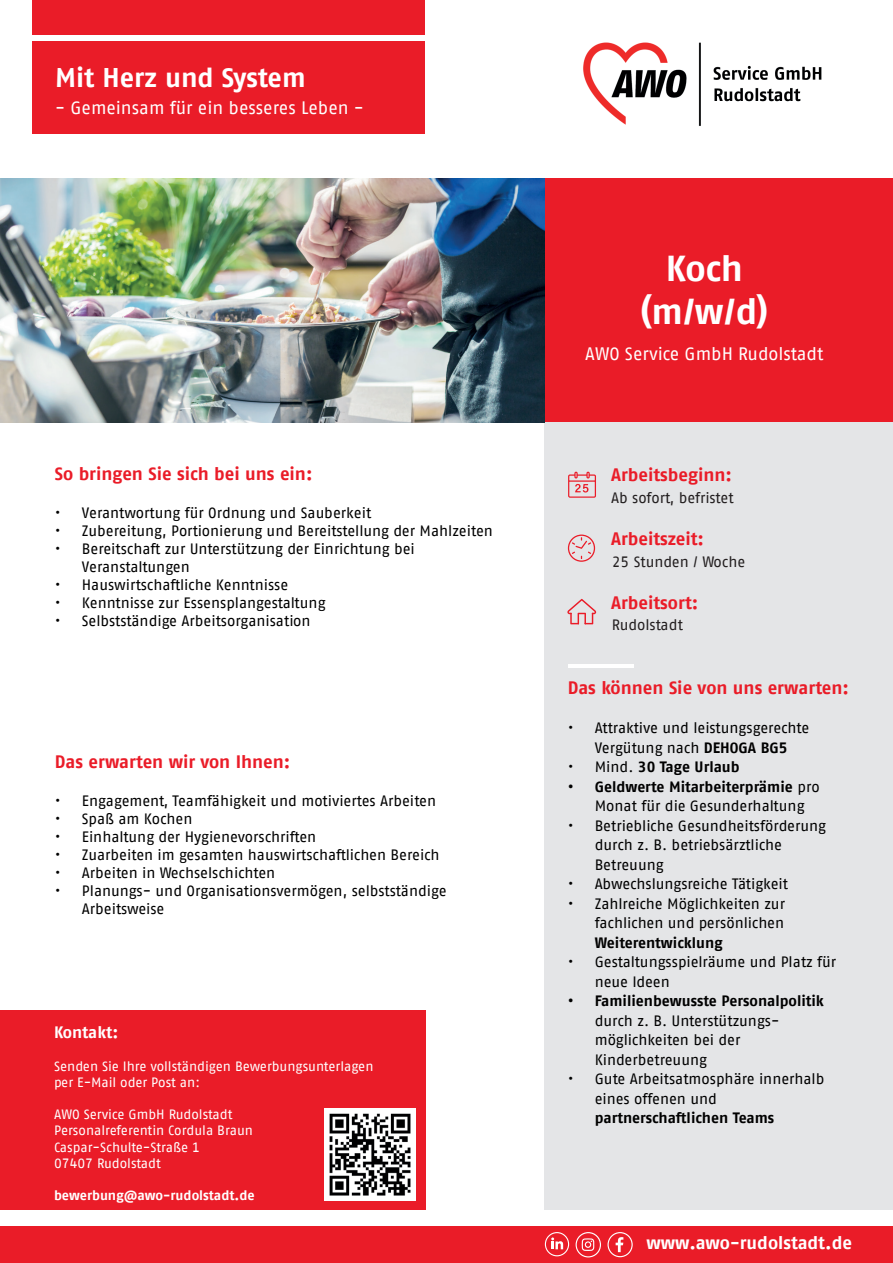
<style>
.page{position:relative;width:893px;height:1263px;background:#fff}
.page>*{position:absolute;margin:0;border:0;box-sizing:border-box;transform-origin:0 0}
.t1{font:700 36px/43.2px "AWO Fago Office";color:#fff;text-align:center}
.t2{font:700 27px "AWO Fago Office";letter-spacing:-.005em;color:#fff}
.t3{font:700 18px "AWO Fago Office";color:#ea1c28}
.t4{font:18px "AWO Fago Office";color:#fff}
.t5{font:700 18px "AWO Fago Office";color:#fff}
.t6{font:700 16.5px "AWO Fago Office";letter-spacing:-.005em;color:#fff}
.t7{font:15px/19.5px "AWO Fago Office";color:#000}
.t8{font:700 15px "AWO Fago Office";color:#000}
.t9{font:15px "AWO Fago Office";letter-spacing:-.005em;color:#231f20}
.t10{font:13.5px/16.2px "AWO Fago Office";color:#fff}
.t11{font:700 13.5px "AWO Fago Office";letter-spacing:-.005em;color:#fff}
.s1{font-weight:700}
.s2{font-weight:400}
</style>
<div class="page">
<div style="left:0;top:1226px;width:893px;height:37px;background:#ea1c28"></div>
<svg style="left:545px;top:1232px;width:24px;height:24px"></svg>
<div style="left:544px;top:422px;width:349px;height:788px;background:#e4e5e7"></div>
<svg style="left:576px;top:1232px;width:25px;height:25px"></svg>
<svg style="left:607px;top:1232px;width:26px;height:25px"></svg>
<hr style="left:568px;top:665px;width:66px;height:3px;background:#fff">
<div style="left:0;top:1010px;width:425px;height:200px;background:#ea1c28"></div>
<div style="left:33px;top:0;width:392px;height:134px;background:#ea1c28"></div>
<div style="left:544px;top:179px;width:349px;height:243px;background:#ea1c28"></div>
<div style="left:32px;top:35px;width:396px;height:6px;background:#fff"></div>
<img style="left:583px;top:42px;width:239px;height:84px">
<img style="left:325px;top:1109px;width:91px;height:91px">
<svg style="left:567px;top:599px;width:29px;height:25px"></svg>
<svg style="left:568px;top:534px;width:27px;height:28px"></svg>
<svg style="left:568px;top:472px;width:28px;height:26px"></svg>
<img style="left:0;top:179px;width:544px;height:243px">
<h2 class="t2" style="left:55px;top:61px;width:252px">Mit Herz und System</h2>
<p class="t4" style="left:55px;top:97px;width:310px">- Gemeinsam für ein besseres Leben -</p>
<p class="t3" style="left:55px;top:463px;width:259px">So bringen Sie sich bei uns ein:</p>
<p class="t7" style="left:55px;top:503px;width:318px">• Verantwortung für Ordnung und Sauberkeit</p>
<p class="t7" style="left:55px;top:521px;width:440px">• Zubereitung, Portionierung und Bereitstellung der Mahlzeiten</p>
<p class="t7" style="left:82px;top:539px;width:335px;line-height:18px;text-indent:-27px">• Bereitschaft zur Unterstützung der Einrichtung bei<br>Veranstaltungen</p>
<p class="t7" style="left:55px;top:575px;width:235px">• Hauswirtschaftliche Kenntnisse</p>
<p class="t7" style="left:55px;top:593px;width:272px">• Kenntnisse zur Essensplangestaltung</p>
<p class="t7" style="left:55px;top:611px;width:257px">• Selbstständige Arbeitsorganisation</p>
<p class="t3" style="left:55px;top:751px;width:237px">Das erwarten wir von Ihnen:</p>
<p class="t7" style="left:55px;top:790px;width:383px">• Engagement, Teamfähigkeit und motiviertes Arbeiten</p>
<p class="t7" style="left:55px;top:808px;width:139px">• Spaß am Kochen</p>
<p class="t7" style="left:55px;top:826px;width:263px">• Einhaltung der Hygienevorschriften</p>
<p class="t7" style="left:55px;top:844px;width:386px">• Zuarbeiten im gesamten hauswirtschaftlichen Bereich</p>
<p class="t7" style="left:55px;top:862px;width:222px">• Arbeiten in Wechselschichten</p>
<p class="t7" style="left:82px;top:881px;width:366px;line-height:18px;text-indent:-27px">• Planungs- und Organisationsvermögen, selbstständige<br>Arbeitsweise</p>
<p class="t6" style="left:54px;top:1023px;width:66px">Kontakt:</p>
<p class="t10" style="left:54px;top:1057px;width:321px">Senden Sie Ihre vollständigen Bewerbungsunterlagen per E-Mail oder Post an:</p>
<p class="t10" style="left:54px;top:1106px;width:201px">AWO Service GmbH Rudolstadt<br>Personalreferentin Cordula Braun<br>Caspar-Schulte-Straße 1<br>07407 Rudolstadt</p>
<p class="t11" style="left:54px;top:1187px;width:202px">bewerbung@awo-rudolstadt.de</p>
<h1 class="t1" style="left:641px;top:246px;width:129px">Koch (m/w/d)</h1>
<p class="t4" style="left:585px;top:344px;width:240px">AWO Service GmbH Rudolstadt</p>
<p class="t3" style="left:611px;top:465px;width:122px">Arbeitsbeginn:</p>
<p class="t9" style="left:611px;top:489px;width:124px">Ab sofort, befristet</p>
<p class="t3" style="left:611px;top:528px;width:94px">Arbeitszeit:</p>
<p class="t9" style="left:612px;top:553px;width:135px">25 Stunden / Woche</p>
<p class="t3" style="left:611px;top:592px;width:89px">Arbeitsort:</p>
<p class="t9" style="left:612px;top:617px;width:72px">Rudolstadt</p>
<p class="t3" style="left:568px;top:677px;width:283px">Das können Sie von uns erwarten:</p>
<p class="t7" style="left:568px;top:718px;width:243px;text-align:center">• Attraktive und leistungsgerechte<br>Vergütung nach <span class="s1">DEHOGA BG5</span></p>
<p class="t8" style="left:568px;top:758px;width:173px"><span class="s2">• Mind.</span> 30 Tage Urlaub</p>
<p class="t7" style="left:595px;top:776px;width:227px;text-indent:-27px"><span class="s1">• Geldwerte Mitarbeiterprämie</span> pro<br>Monat für die Gesunderhaltung</p>
<p class="t7" style="left:595px;top:815px;width:233px;text-indent:-27px">• Betriebliche Gesundheitsförderung durch z. B. betriebsärztliche<br>Betreuung</p>
<p class="t7" style="left:568px;top:874px;width:222px">• Abwechslungsreiche Tätigkeit</p>
<p class="t7" style="left:568px;top:893px;width:219px;text-align:right">• Zahlreiche Möglichkeiten zur fachlichen und persönlichen</p>
<p class="t8" style="left:595px;top:934px;width:129px">Weiterentwicklung</p>
<p class="t7" style="left:595px;top:952px;width:243px;text-indent:-27px">• Gestaltungsspielräume und Platz für neue Ideen</p>
<p class="t8" style="left:568px;top:992px;width:258px">• Familienbewusste Personalpolitik</p>
<p class="t7" style="left:595px;top:1010px;width:186px">durch z. B. Unterstützungs&shy;möglichkeiten bei der<br>Kinderbetreuung</p>
<p class="t7" style="left:595px;top:1069px;width:231px;text-indent:-27px">• Gute Arbeitsatmosphäre innerhalb eines offenen und</p>
<p class="t8" style="left:595px;top:1109px;width:181px">partnerschaftlichen Teams</p>
<p class="t5" style="left:646px;top:1232px;width:207px">www.awo-rudolstadt.de</p>
</div>
